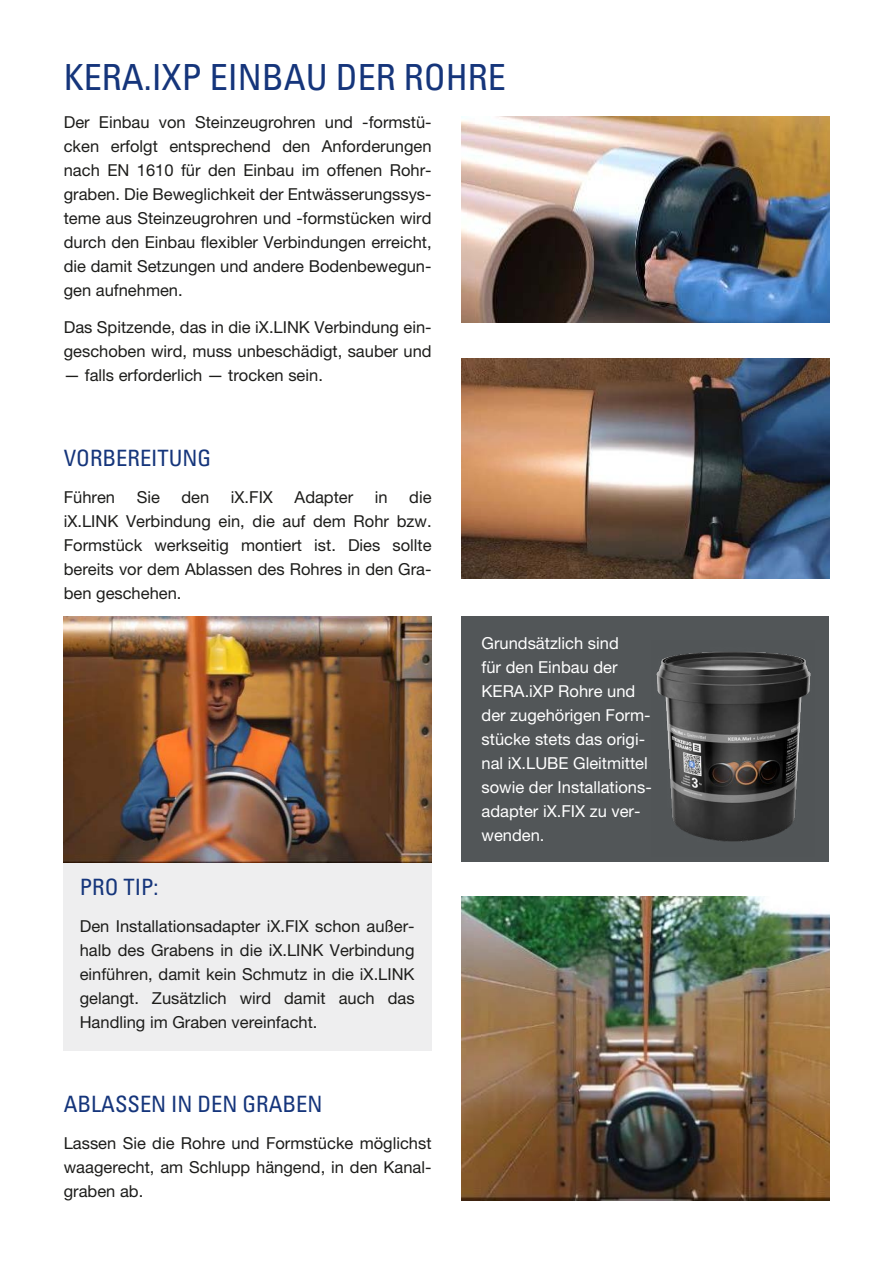
<style>
.page{position:relative;width:893px;height:1263px;background:#fff}
.page>*{position:absolute;margin:0;border:0;box-sizing:border-box;transform-origin:0 0}
.t1{font:condensed 36px "Univers LT Pro";color:#15357b}
.t2{font:condensed 22.5px "Univers LT Pro";color:#15357b}
.t3{font:16.5px/24px "Helvetica Neue LT Pro";color:#1d1d1b;text-align:justify}
.t4{font:16.5px/24px "Helvetica Neue LT Pro";color:#fff}
</style>
<div class="page">
<div style="left:63px;top:862px;width:369px;height:188px;background:#eeeeef"></div>
<img style="left:461px;top:117px;width:368px;height:205px">
<img style="left:64px;top:617px;width:368px;height:245px">
<img style="left:461px;top:359px;width:368px;height:219px">
<img style="left:461px;top:896px;width:368px;height:304px">
<div style="left:461px;top:617px;width:368px;height:245px;background:#525658"></div>
<img style="left:656px;top:652px;width:155px;height:190px">
<h1 class="t1" style="left:64px;top:54px;width:444px">KERA.IXP EINBAU DER ROHRE</h1>
<p class="t3" style="left:64px;top:110px;width:369px">Der Einbau von Steinzeugrohren und -formstü&shy;cken erfolgt entsprechend den Anforderungen nach EN 1610 für den Einbau im offenen Rohr&shy;graben. Die Beweglichkeit der Entwässerungssys&shy;teme aus Steinzeugrohren und -formstücken wird durch den Einbau flexibler Verbindungen erreicht, die damit Setzungen und andere Bodenbewegun&shy;gen aufnehmen.</p>
<p class="t3" style="left:64px;top:315px;width:369px">Das Spitzende, das in die iX.LINK Verbindung ein&shy;geschoben wird, muss unbeschädigt, sauber und</p>
<p class="t3" style="left:64px;top:363px;width:261px">— falls erforderlich — trocken sein.</p>
<h2 class="t2" style="left:64px;top:444px;width:149px">VORBEREITUNG</h2>
<p class="t3" style="left:64px;top:485px;width:53px">Führen</p>
<p class="t3" style="left:137px;top:485px;width:25px">Sie</p>
<p class="t3" style="left:181px;top:485px;width:29px">den</p>
<p class="t3" style="left:231px;top:485px;width:44px">iX.FIX</p>
<p class="t3" style="left:295px;top:485px;width:60px">Adapter</p>
<p class="t3" style="left:375px;top:485px;width:14px">in</p>
<p class="t3" style="left:64px;top:485px;width:369px;text-indent:345px">die iX.LINK Verbindung ein, die auf dem Rohr bzw.<br>Formstück werkseitig montiert ist. Dies sollte bereits vor dem Ablassen des Rohres in den Gra&shy;ben geschehen.</p>
<h2 class="t2" style="left:80px;top:873px;width:80px">PRO TIP:</h2>
<p class="t3" style="left:80px;top:914px;width:336px">Den Installationsadapter iX.FIX schon außer&shy;halb des Grabens in die iX.LINK Verbindung einführen, damit kein Schmutz in die iX.LINK gelangt. Zusätzlich wird damit auch das Handling im Graben vereinfacht.</p>
<h2 class="t2" style="left:64px;top:1090px;width:260px">ABLASSEN IN DEN GRABEN</h2>
<p class="t3" style="left:64px;top:1131px;width:369px">Lassen Sie die Rohre und Formstücke möglichst waagerecht, am Schlupp hängend, in den Kanal&shy;graben ab.</p>
<p class="t4" style="left:482px;top:631px;width:172px">Grundsätzlich sind<br>für den Einbau der<br>KERA.iXP Rohre und der zugehörigen Form&shy;stücke stets das origi&shy;nal iX.LUBE Gleitmittel sowie der Installations&shy;adapter iX.FIX zu ver&shy;wenden.</p>
</div>
